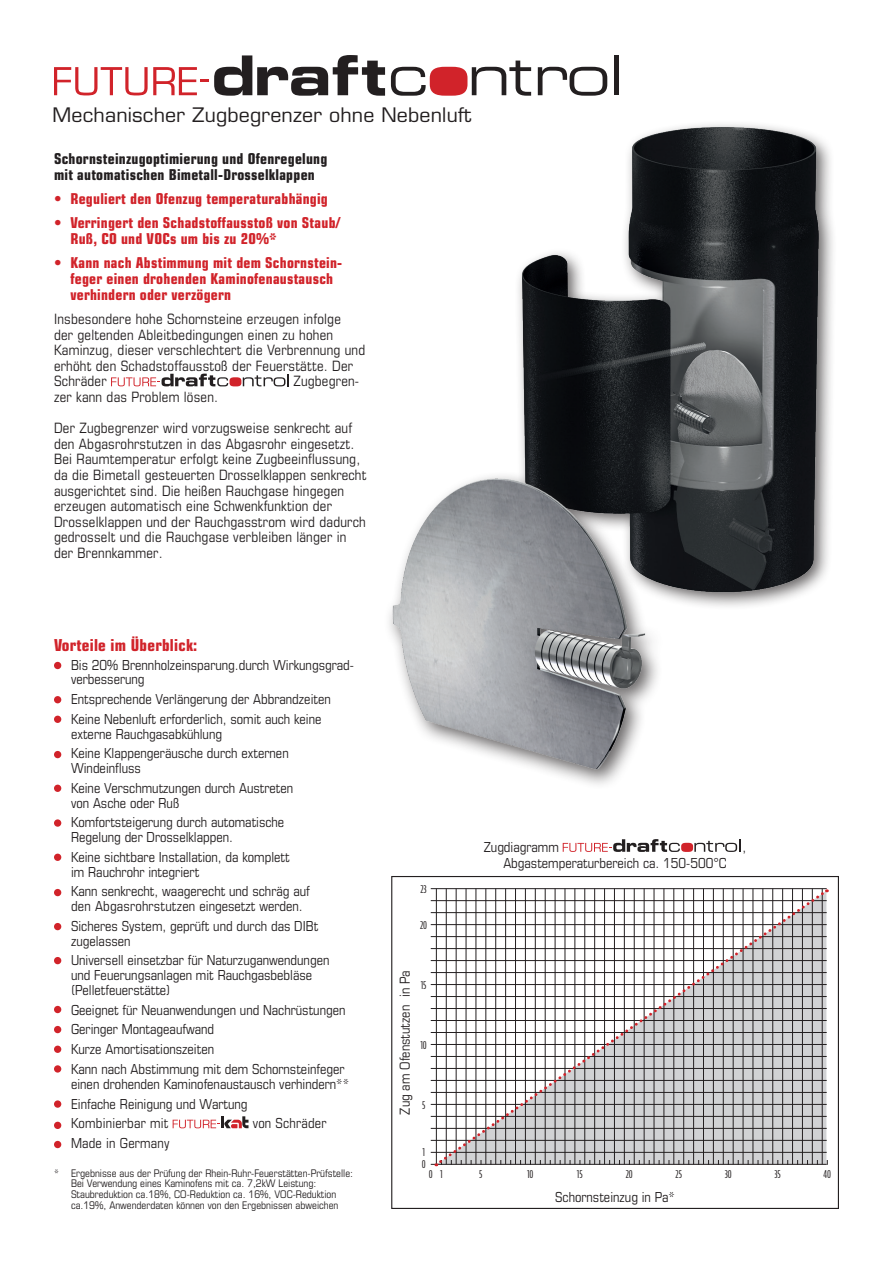
<style>
.page{position:relative;width:893px;height:1263px;background:#fff}
.page>*{position:absolute;margin:0;border:0;box-sizing:border-box;transform-origin:0 0}
.t1{font:19.5px "Eurostile LT Std";letter-spacing:.01em;color:#231f20}
.t2{font:700 condensed 16.5px "Eurostile LT Std";letter-spacing:.015em;color:#d1232a}
.t3{font:700 condensed 15px/15.8px "Eurostile LT Std";letter-spacing:.015em;color:#d1232a}
.t4{font:700 condensed 15px/15.8px "Eurostile LT Std";letter-spacing:.015em;color:#231f20}
.t5{font:condensed 14.25px/15.6px "Eurostile LT Std";letter-spacing:.015em;color:#231f20}
.t6{font:condensed 13.8px/14.7px "Eurostile LT Std";color:#231f20}
.t7{font:extra-condensed 11.4px "Bernina Sans";color:#231f20}
.t8{font:condensed 10.5px/10.6px "Eurostile LT Std";color:#231f20}
</style>
<div class="page">
<svg style="left:111px;top:374px;width:178px;height:12px"></svg>
<svg style="left:173px;top:1116px;width:75px;height:12px"></svg>
<div style="left:54px;top:662px;width:7px;height:7px;background:#d1232a;border-radius:50%"></div>
<div style="left:54px;top:696px;width:7px;height:7px;background:#d1232a;border-radius:50%"></div>
<div style="left:54px;top:716px;width:7px;height:7px;background:#d1232a;border-radius:50%"></div>
<div style="left:54px;top:751px;width:7px;height:7px;background:#d1232a;border-radius:50%"></div>
<div style="left:54px;top:785px;width:7px;height:7px;background:#d1232a;border-radius:50%"></div>
<div style="left:54px;top:819px;width:7px;height:8px;background:#d1232a;border-radius:50%"></div>
<div style="left:54px;top:854px;width:7px;height:7px;background:#d1232a;border-radius:50%"></div>
<div style="left:54px;top:923px;width:7px;height:7px;background:#d1232a;border-radius:50%"></div>
<div style="left:54px;top:889px;width:7px;height:7px;background:#d1232a;border-radius:50%"></div>
<div style="left:54px;top:957px;width:7px;height:7px;background:#d1232a;border-radius:50%"></div>
<div style="left:54px;top:1006px;width:7px;height:7px;background:#d1232a;border-radius:50%"></div>
<div style="left:54px;top:1026px;width:7px;height:7px;background:#d1232a;border-radius:50%"></div>
<div style="left:54px;top:1045px;width:7px;height:8px;background:#d1232a;border-radius:50%"></div>
<div style="left:54px;top:1065px;width:7px;height:7px;background:#d1232a;border-radius:50%"></div>
<div style="left:54px;top:1100px;width:7px;height:8px;background:#d1232a;border-radius:50%"></div>
<div style="left:54px;top:1122px;width:7px;height:7px;background:#d1232a;border-radius:50%"></div>
<div style="left:54px;top:1141px;width:7px;height:7px;background:#d1232a;border-radius:50%"></div>
<hr style="left:431px;top:888px;width:396px;height:1px;background:#231f20">
<hr style="left:431px;top:984px;width:396px;height:1px;background:#231f20">
<hr style="left:431px;top:1080px;width:396px;height:1px;background:#231f20">
<hr style="left:431px;top:936px;width:396px;height:1px;background:#231f20">
<hr style="left:431px;top:1032px;width:396px;height:1px;background:#231f20">
<hr style="left:431px;top:1128px;width:396px;height:1px;background:#231f20">
<hr style="left:431px;top:912px;width:396px;height:1px;background:#231f20">
<hr style="left:431px;top:1008px;width:396px;height:1px;background:#231f20">
<hr style="left:431px;top:1104px;width:396px;height:1px;background:#231f20">
<hr style="left:431px;top:960px;width:396px;height:1px;background:#231f20">
<hr style="left:431px;top:1056px;width:396px;height:1px;background:#231f20">
<hr style="left:431px;top:1152px;width:396px;height:1px;background:#231f20">
<hr style="left:431px;top:1164px;width:396px;height:1px;background:#231f20">
<hr style="left:431px;top:900px;width:396px;height:1px;background:#231f20">
<hr style="left:431px;top:996px;width:396px;height:1px;background:#231f20">
<hr style="left:431px;top:1092px;width:396px;height:1px;background:#231f20">
<hr style="left:431px;top:948px;width:396px;height:1px;background:#231f20">
<hr style="left:431px;top:1044px;width:396px;height:1px;background:#231f20">
<hr style="left:431px;top:1140px;width:396px;height:1px;background:#231f20">
<hr style="left:431px;top:924px;width:396px;height:1px;background:#231f20">
<hr style="left:431px;top:1020px;width:396px;height:1px;background:#231f20">
<hr style="left:431px;top:1116px;width:396px;height:1px;background:#231f20">
<hr style="left:431px;top:972px;width:396px;height:1px;background:#231f20">
<hr style="left:431px;top:1068px;width:396px;height:1px;background:#231f20">
<hr style="left:436px;top:889px;width:1px;height:275px;background:#231f20">
<svg style="left:437px;top:888px;width:391px;height:277px"></svg>
<svg style="left:436px;top:1160px;width:6px;height:6px"></svg>
<svg style="left:563px;top:839px;width:178px;height:13px"></svg>
<div style="left:391px;top:876px;width:448px;height:333px;border:1px solid #231f20"></div>
<img style="left:518px;top:87px;width:315px;height:520px">
<div style="left:383px;top:470px;width:282px;height:320px;background:#231f20;opacity:.7"></div>
<img style="left:383px;top:459px;width:274px;height:318px">
<hr style="left:614px;top:55px;width:4px;height:40px;background:#231f20">
<svg style="left:538px;top:67px;width:69px;height:29px"></svg>
<svg style="left:391px;top:61px;width:140px;height:35px"></svg>
<svg style="left:54px;top:55px;width:331px;height:41px"></svg>
<p class="t1" style="left:53px;top:103px;width:420px">Mechanischer Zugbegrenzer ohne Nebenluft</p>
<p class="t4" style="left:54px;top:151px;width:275px">Schornsteinzugoptimierung und Ofenregelung mit automatischen Bimetall-Drosselklappen</p>
<p class="t3" style="left:54px;top:191px;width:275px">• Reguliert den Ofenzug temperaturabhängig</p>
<p class="t3" style="left:70px;top:215px;width:271px;text-indent:-16px">• Verringert den Schadstoffausstoß von Staub/<br>Ruß, CO und VOCs um bis zu 20%*</p>
<p class="t3" style="left:70px;top:255px;width:273px;text-indent:-16px">• Kann nach Abstimmung mit dem Schornstein&shy;feger einen drohenden Kaminofenaustausch verhindern oder verzögern</p>
<p class="t5" style="left:54px;top:311px;width:313px">Insbesondere hohe Schornsteine erzeugen infolge<br>der geltenden Ableitbedingungen einen zu hohen Kaminzug, dieser verschlechtert die Verbrennung und erhöht den Schadstoffausstoß der Feuerstätte. Der Schräder</p>
<p class="t5" style="left:293px;top:373px;width:67px">Zugbegren-</p>
<p class="t5" style="left:54px;top:389px;width:166px">zer kann das Problem lösen.</p>
<p class="t5" style="left:54px;top:420px;width:314px">Der Zugbegrenzer wird vorzugsweise senkrecht auf den Abgasrohrstutzen in das Abgasrohr eingesetzt.<br>Bei Raumtemperatur erfolgt keine Zugbeeinflussung, da die Bimetall gesteuerten Drosselklappen senkrecht ausgerichtet sind. Die heißen Rauchgase hingegen erzeugen automatisch eine Schwenkfunktion der Drosselklappen und der Rauchgasstrom wird dadurch gedrosselt und die Rauchgase verbleiben länger in der Brennkammer.</p>
<p class="t2" style="left:54px;top:635px;width:145px">Vorteile im Überblick:</p>
<p class="t6" style="left:71px;top:657px;width:284px">Bis 20% Brennholzeinsparung.durch Wirkungsgrad&shy;verbesserung</p>
<p class="t6" style="left:71px;top:691px;width:261px">Entsprechende Verlängerung der Abbrandzeiten</p>
<p class="t6" style="left:71px;top:711px;width:252px">Keine Nebenluft erforderlich, somit auch keine externe Rauchgasabkühlung</p>
<p class="t6" style="left:71px;top:746px;width:219px">Keine Klappengeräusche durch externen<br>Windeinfluss</p>
<p class="t6" style="left:71px;top:780px;width:224px">Keine Verschmutzungen durch Austreten von Asche oder Ruß</p>
<p class="t6" style="left:71px;top:815px;width:215px">Komfortsteigerung durch automatische<br>Regelung der Drosselklappen.</p>
<p class="t6" style="left:71px;top:849px;width:220px">Keine sichtbare Installation, da komplett im Rauchrohr integriert</p>
<p class="t6" style="left:71px;top:884px;width:240px">Kann senkrecht, waagerecht und schräg auf den Abgasrohrstutzen eingesetzt werden.</p>
<p class="t6" style="left:71px;top:918px;width:249px">Sicheres System, geprüft und durch das DIBt zugelassen</p>
<p class="t6" style="left:71px;top:953px;width:260px">Universell einsetzbar für Naturzuganwendungen und Feuerungsanlagen mit Rauchgasbebläse (Pelletfeuerstätte)</p>
<p class="t6" style="left:71px;top:1002px;width:276px">Geeignet für Neuanwendungen und Nachrüstungen</p>
<p class="t6" style="left:71px;top:1022px;width:145px">Geringer Montageaufwand</p>
<p class="t6" style="left:71px;top:1042px;width:145px">Kurze Amortisationszeiten</p>
<p class="t6" style="left:71px;top:1061px;width:280px">Kann nach Abstimmung mit dem Schornsteinfeger einen drohenden Kaminofenaustausch verhindern**</p>
<p class="t6" style="left:71px;top:1096px;width:178px">Einfache Reinigung und Wartung</p>
<p class="t6" style="left:71px;top:1116px;width:99px">Kombinierbar mit</p>
<p class="t6" style="left:253px;top:1116px;width:75px">von Schräder</p>
<p class="t6" style="left:71px;top:1135px;width:100px">Made in Germany</p>
<p class="t8" style="left:71px;top:1167px;width:284px;text-indent:-17px">* Ergebnisse aus der Prüfung der Rhein-Ruhr-Feuerstätten-Prüfstelle:<br>Bei Verwendung eines Kaminofens mit ca. 7,2kW Leistung:<br>Staubreduktion ca.18%, CO-Reduktion ca. 16%, VOC-Reduktion ca.19%, Anwenderdaten können von den Ergebnissen abweichen</p>
<p class="t7" style="left:429px;top:1168px;width:5px">0</p>
<p class="t7" style="left:440px;top:1168px;width:4px">1</p>
<p class="t7" style="left:479px;top:1168px;width:5px">5</p>
<p class="t7" style="left:527px;top:1168px;width:8px">10</p>
<p class="t7" style="left:577px;top:1168px;width:7px">15</p>
<p class="t7" style="left:626px;top:1168px;width:9px">20</p>
<p class="t7" style="left:675px;top:1168px;width:8px">25</p>
<p class="t7" style="left:725px;top:1168px;width:9px">30</p>
<p class="t7" style="left:774px;top:1168px;width:8px">35</p>
<p class="t7" style="left:823px;top:1168px;width:9px">40</p>
<p class="t6" style="left:484px;top:839px;width:77px">Zugdiagramm</p>
<p class="t6" style="left:743px;top:839px;width:5px">,</p>
<p class="t6" style="left:503px;top:856px;width:225px">Abgastemperaturbereich ca. 150-500°C</p>
<p class="t7" style="left:420px;top:882px;width:8px">23</p>
<p class="t7" style="left:420px;top:918px;width:9px">20</p>
<p class="t6" style="left:397px;top:1114px;width:146px;rotate:-90deg">Zug am Ofenstutzen in Pa</p>
<p class="t7" style="left:421px;top:978px;width:7px">15</p>
<p class="t7" style="left:420px;top:1038px;width:8px">10</p>
<p class="t7" style="left:422px;top:1098px;width:5px">5</p>
<p class="t7" style="left:422px;top:1146px;width:4px">1</p>
<p class="t7" style="left:422px;top:1158px;width:5px">0</p>
<p class="t6" style="left:555px;top:1189px;width:121px">Schornsteinzug in Pa*</p>
</div>
